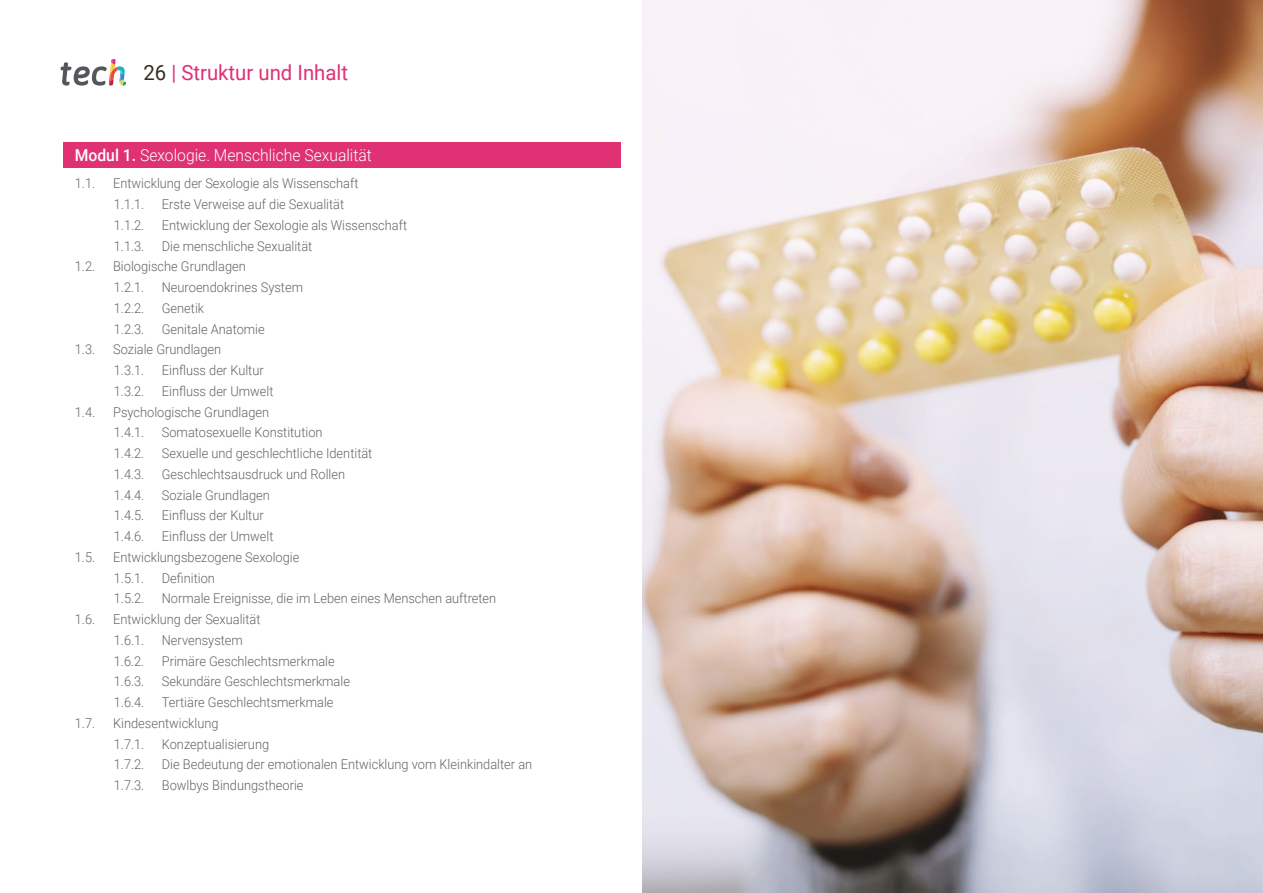
<style>
.page{position:relative;width:1263px;height:893px;background:#fff}
.page>*{position:absolute;margin:0;border:0;box-sizing:border-box;transform-origin:0 0}
.t1{font:21px "Roboto";color:#df3174}
.t2{font:300 16.5px "Roboto";color:#fff;scale:.95 1}
.t3{font:300 13.5px/20.7px "Roboto";color:#61646a;scale:.95 1}
.s1{color:#312e20}
.s2{font-weight:500}
</style>
<div class="page">
<img style="left:642px;top:0;width:621px;height:893px">
<svg style="left:61px;top:59px;width:65px;height:27px"></svg>
<div style="left:64px;top:142px;width:557px;height:25px;background:#df3174"></div>
<h1 class="t1" style="left:144px;top:57px;width:206px"><span class="s1">26</span> | Struktur und Inhalt</h1>
<p class="t2" style="left:75px;top:144px;width:314px"><span class="s2">Modul 1.</span> Sexologie. Menschliche Sexualität</p>
<p class="t3" style="left:75px;top:173px;width:23px">1.1.</p>
<p class="t3" style="left:113px;top:173px;width:260px">Entwicklung der Sexologie als Wissenschaft<br>1.1.1.</p>
<p class="t3" style="left:162px;top:193px;width:193px">Erste Verweise auf die Sexualität</p>
<p class="t3" style="left:114px;top:214px;width:34px">1.1.2.</p>
<p class="t3" style="left:162px;top:214px;width:260px">Entwicklung der Sexologie als Wissenschaft</p>
<p class="t3" style="left:114px;top:235px;width:34px">1.1.3.</p>
<p class="t3" style="left:162px;top:235px;width:160px">Die menschliche Sexualität</p>
<p class="t3" style="left:75px;top:256px;width:23px">1.2.</p>
<p class="t3" style="left:113px;top:256px;width:141px">Biologische Grundlagen<br>1.2.1.</p>
<p class="t3" style="left:162px;top:276px;width:150px">Neuroendokrines System</p>
<p class="t3" style="left:114px;top:297px;width:34px">1.2.2.</p>
<p class="t3" style="left:162px;top:297px;width:46px">Genetik</p>
<p class="t3" style="left:114px;top:318px;width:34px">1.2.3.</p>
<p class="t3" style="left:162px;top:318px;width:110px">Genitale Anatomie</p>
<p class="t3" style="left:75px;top:339px;width:23px">1.3.</p>
<p class="t3" style="left:113px;top:339px;width:115px">Soziale Grundlagen<br>1.3.1.</p>
<p class="t3" style="left:162px;top:359px;width:109px">Einfluss der Kultur</p>
<p class="t3" style="left:114px;top:380px;width:34px">1.3.2.</p>
<p class="t3" style="left:162px;top:380px;width:119px">Einfluss der Umwelt</p>
<p class="t3" style="left:75px;top:401px;width:23px">1.4.</p>
<p class="t3" style="left:113px;top:401px;width:166px">Psychologische Grundlagen<br>1.4.1.</p>
<p class="t3" style="left:162px;top:422px;width:171px">Somatosexuelle Konstitution</p>
<p class="t3" style="left:114px;top:442px;width:34px">1.4.2.</p>
<p class="t3" style="left:162px;top:442px;width:223px">Sexuelle und geschlechtliche Identität</p>
<p class="t3" style="left:114px;top:463px;width:34px">1.4.3.</p>
<p class="t3" style="left:162px;top:463px;width:194px">Geschlechtsausdruck und Rollen</p>
<p class="t3" style="left:114px;top:484px;width:34px">1.4.4.</p>
<p class="t3" style="left:162px;top:484px;width:115px">Soziale Grundlagen</p>
<p class="t3" style="left:114px;top:505px;width:34px">1.4.5.</p>
<p class="t3" style="left:162px;top:505px;width:109px">Einfluss der Kultur</p>
<p class="t3" style="left:114px;top:525px;width:34px">1.4.6.</p>
<p class="t3" style="left:162px;top:525px;width:119px">Einfluss der Umwelt</p>
<p class="t3" style="left:75px;top:546px;width:23px">1.5.</p>
<p class="t3" style="left:113px;top:546px;width:198px">Entwicklungsbezogene Sexologie<br>1.5.1.</p>
<p class="t3" style="left:162px;top:567px;width:57px">Definition</p>
<p class="t3" style="left:114px;top:588px;width:34px">1.5.2.</p>
<p class="t3" style="left:162px;top:588px;width:354px">Normale Ereignisse, die im Leben eines Menschen auftreten</p>
<p class="t3" style="left:75px;top:608px;width:23px">1.6.</p>
<p class="t3" style="left:113px;top:608px;width:157px">Entwicklung der Sexualität<br>1.6.1.</p>
<p class="t3" style="left:162px;top:629px;width:87px">Nervensystem</p>
<p class="t3" style="left:114px;top:650px;width:34px">1.6.2.</p>
<p class="t3" style="left:162px;top:650px;width:183px">Primäre Geschlechtsmerkmale</p>
<p class="t3" style="left:114px;top:671px;width:34px">1.6.3.</p>
<p class="t3" style="left:162px;top:671px;width:200px">Sekundäre Geschlechtsmerkmale</p>
<p class="t3" style="left:114px;top:691px;width:34px">1.6.4.</p>
<p class="t3" style="left:162px;top:691px;width:182px">Tertiäre Geschlechtsmerkmale</p>
<p class="t3" style="left:75px;top:712px;width:23px">1.7.</p>
<p class="t3" style="left:113px;top:712px;width:113px">Kindesentwicklung<br>1.7.1.</p>
<p class="t3" style="left:162px;top:733px;width:114px">Konzeptualisierung</p>
<p class="t3" style="left:114px;top:754px;width:34px">1.7.2.</p>
<p class="t3" style="left:162px;top:754px;width:391px">Die Bedeutung der emotionalen Entwicklung vom Kleinkindalter an</p>
<p class="t3" style="left:114px;top:774px;width:34px">1.7.3.</p>
<p class="t3" style="left:162px;top:774px;width:151px">Bowlbys Bindungstheorie</p>
</div>
